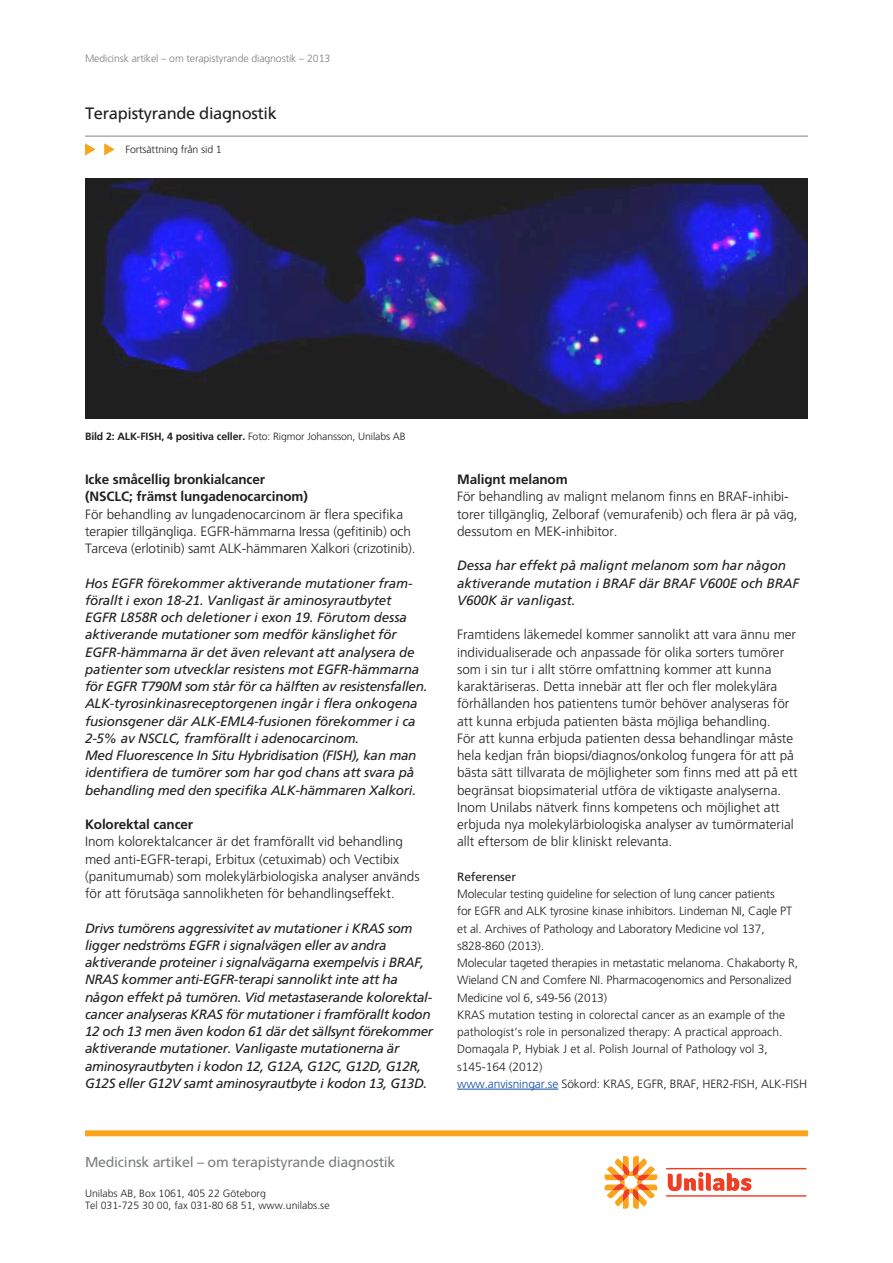
<style>
.page{position:relative;width:893px;height:1263px;background:#fff}
.page>*{position:absolute;margin:0;border:0;box-sizing:border-box;transform-origin:0 0}
.Rubrik_Ämne{font:16.5px "Freeway Unilabs";letter-spacing:-.02em;color:#231f20}
.X{font:14.25px "Freeway Unilabs";letter-spacing:-.02em;color:#7b807d}
.Bröd{font:italic 13.5px/17.2px "Freeway Unilabs";letter-spacing:-.02em;color:#231f20}
.Bröd-2{font:300 13.5px/17.2px "Freeway Unilabs";color:#231f20}
.Mellis{font:600 13.5px/17.2px "Freeway Unilabs";letter-spacing:-.01em;color:#231f20}
.Bröd-3{font:300 12px/17.2px "Freeway Unilabs";letter-spacing:-.01em;color:#231f20}
.Bröd-4{font:12px "Freeway Unilabs";letter-spacing:-.01em;color:#231f20}
.Bildtext{font:300 10.5px/12.8px "Freeway Unilabs";color:#231f20}
.Bildtext-2{font:600 10.5px "Freeway Unilabs";letter-spacing:-.01em;color:#231f20}
.X-2{font:300 10.5px "Freeway Unilabs";letter-spacing:-.01em;color:#7b807d}
.s1{font-weight:300}
.s2{color:#0d4da1}
</style>
<div class="page">
<hr style="left:85px;top:136px;width:723px;height:1px;background:#7b807d">
<hr style="left:457px;top:1089px;width:101px;height:1px;background:#0d4da1">
<svg style="left:85px;top:143px;width:11px;height:13px"></svg>
<svg style="left:104px;top:143px;width:11px;height:13px"></svg>
<div style="left:85px;top:1130px;width:723px;height:6px;background:#f9a51b"></div>
<svg style="left:605px;top:1156px;width:52px;height:53px"></svg>
<svg style="left:666px;top:1168px;width:141px;height:28px"></svg>
<img style="left:85px;top:179px;width:723px;height:240px">
<p class="X-2" style="left:85px;top:53px;width:247px">Medicinsk artikel – om terapistyrande diagnostik – 2013</p>
<p class="Rubrik_Ämne" style="left:85px;top:104px;width:193px">Terapistyrande diagnostik</p>
<p class="Bildtext" style="left:125px;top:143px;width:98px">Fortsättning från sid 1</p>
<p class="Bildtext-2" style="left:85px;top:430px;width:322px">Bild 2: ALK-FISH, 4 positiva celler. <span class="s1">Foto: Rigmor Johansson, Unilabs AB</span></p>
<p class="Mellis" style="left:85px;top:471px;width:224px">Icke småcellig bronkialcancer (NSCLC; främst lungadenocarcinom)</p>
<p class="Bröd-2" style="left:85px;top:505px;width:332px">För behandling av lungadenocarcinom är flera specifika terapier tillgängliga. EGFR-hämmarna Iressa (gefitinib) och<br>Tarceva (erlotinib) samt ALK-hämmaren Xalkori (crizotinib).</p>
<p class="Bröd" style="left:85px;top:574px;width:344px">Hos EGFR förekommer aktiverande mutationer fram&shy;förallt i exon 18-21. Vanligast är aminosyrautbytet<br>EGFR L858R och deletioner i exon 19. Förutom dessa aktiverande mutationer som medför känslighet för EGFR-hämmarna är det även relevant att analysera de patienter som utvecklar resistens mot EGFR-hämmarna för EGFR T790M som står för ca hälften av resistensfallen.</p>
<p class="Bröd" style="left:85px;top:695px;width:334px">ALK-tyrosinkinasreceptorgenen ingår i flera onkogena fusionsgener där ALK-EML4-fusionen förekommer i ca 2-5% av NSCLC, framförallt i adenocarcinom.<br>Med Fluorescence In Situ Hybridisation (FISH), kan man identifiera de tumörer som har god chans att svara på behandling med den specifika ALK-hämmaren Xalkori.</p>
<p class="Mellis" style="left:85px;top:816px;width:110px">Kolorektal cancer</p>
<p class="Bröd-2" style="left:85px;top:833px;width:336px">Inom kolorektalcancer är det framförallt vid behandling med anti-EGFR-terapi, Erbitux (cetuximab) och Vectibix (panitumumab) som molekylärbiologiska analyser används för att förutsäga sannolikheten för behandlingseffekt.</p>
<p class="Bröd" style="left:85px;top:919px;width:350px">Drivs tumörens aggressivitet av mutationer i KRAS som ligger nedströms EGFR i signalvägen eller av andra aktiverande proteiner i signalvägarna exempelvis i BRAF, NRAS kommer anti-EGFR-terapi sannolikt inte att ha någon effekt på tumören. Vid metastaserande kolorektal&shy;cancer analyseras KRAS för mutationer i framförallt kodon 12 och 13 men även kodon 61 där det sällsynt förekommer aktiverande mutationer. Vanligaste mutationerna är aminosyrautbyten i kodon 12, G12A, G12C, G12D, G12R, G12S eller G12V samt aminosyrautbyte i kodon 13, G13D.</p>
<p class="Mellis" style="left:457px;top:471px;width:112px">Malignt melanom</p>
<p class="Bröd-2" style="left:457px;top:488px;width:342px">För behandling av malignt melanom finns en BRAF-inhibi&shy;torer tillgänglig, Zelboraf (vemurafenib) och flera är på väg, dessutom en MEK-inhibitor.</p>
<p class="Bröd" style="left:457px;top:557px;width:344px">Dessa har effekt på malignt melanom som har någon aktiverande mutation i BRAF där BRAF V600E och BRAF<br>V600K är vanligast.</p>
<p class="Bröd-2" style="left:457px;top:626px;width:342px">Framtidens läkemedel kommer sannolikt att vara ännu mer individualiserade och anpassade för olika sorters tumörer som i sin tur i allt större omfattning kommer att kunna karaktäriseras. Detta innebär att fler och fler molekylära förhållanden hos patientens tumör behöver analyseras för att kunna erbjuda patienten bästa möjliga behandling.<br>För att kunna erbjuda patienten dessa behandlingar måste hela kedjan från biopsi/diagnos/onkolog fungera för att på bästa sätt tillvarata de möjligheter som finns med att på ett begränsat biopsimaterial utföra de viktigaste analyserna.<br>Inom Unilabs nätverk finns kompetens och möjlighet att erbjuda nya molekylärbiologiska analyser av tumörmaterial allt eftersom de blir kliniskt relevanta.</p>
<p class="Bröd-4" style="left:457px;top:870px;width:60px">Referenser</p>
<p class="Bröd-3" style="left:457px;top:885px;width:336px">Molecular testing guideline for selection of lung cancer patients for EGFR and ALK tyrosine kinase inhibitors. Lindeman NI, Cagle PT et al. Archives of Pathology and Laboratory Medicine vol 137, s828-860 (2013).</p>
<p class="Bröd-3" style="left:457px;top:954px;width:343px">Molecular tageted therapies in metastatic melanoma. Chakaborty R,<br>Wieland CN and Comfere NI. Pharmacogenomics and Personalized<br>Medicine vol 6, s49-56 (2013)</p>
<p class="Bröd-3" style="left:457px;top:1006px;width:330px">KRAS mutation testing in colorectal cancer as an example of the pathologist’s role in personalized therapy: A practical approach.<br>Domagala P, Hybiak J et al. Polish Journal of Pathology vol 3, s145-164 (2012)</p>
<p class="Bröd-3" style="left:457px;top:1075px;width:351px"><span class="s2">www.anvisningar.se</span> Sökord: KRAS, EGFR, BRAF, HER2-FISH, ALK-FISH</p>
<p class="X" style="left:85px;top:1154px;width:312px">Medicinsk artikel – om terapistyrande diagnostik</p>
<p class="Bildtext" style="left:85px;top:1187px;width:246px">Unilabs AB, Box 1061, 405 22 Göteborg<br>Tel 031-725 30 00, fax 031-80 68 51, www.unilabs.se</p>
</div>
